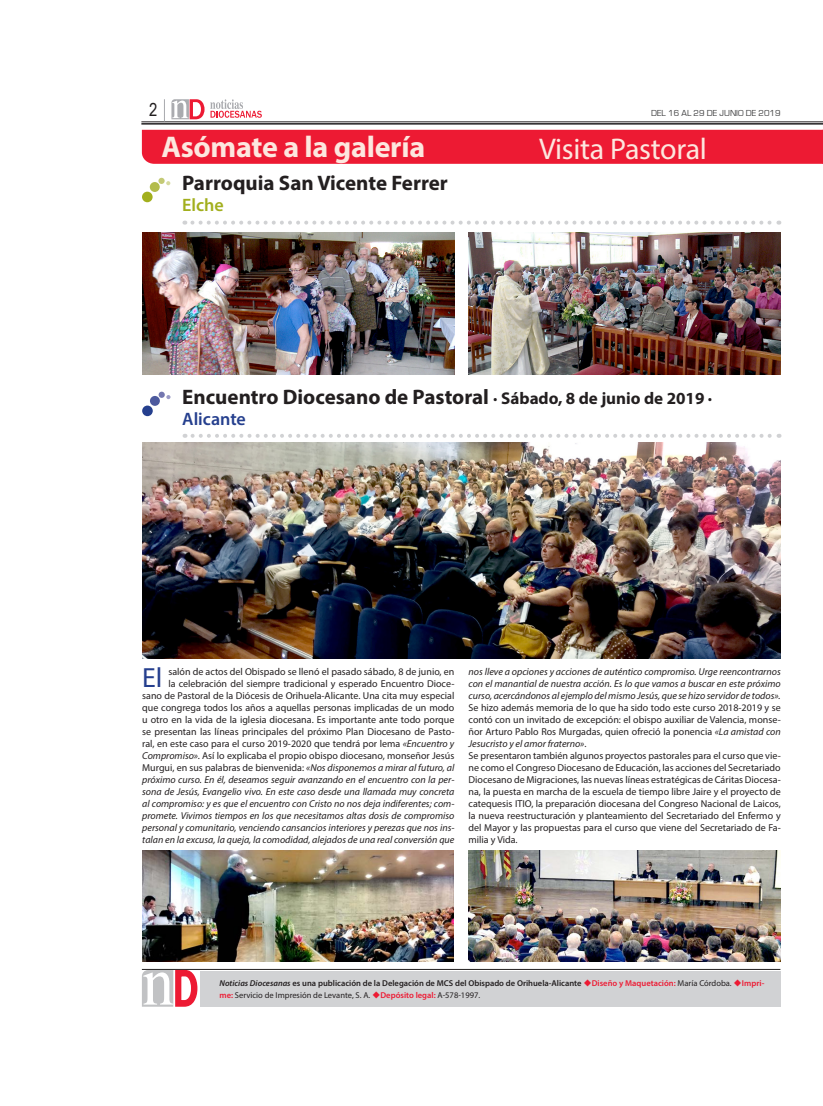
<style>
.page{position:relative;width:823px;height:1106px;background:#fff}
.page>*{position:absolute;margin:0;border:0;box-sizing:border-box;transform-origin:0 0}
.parrafo2{font:700 30px "Myriad Pro";letter-spacing:-.01em;color:#fde7df}
.parrafo2-2{font:30px "Myriad Pro";letter-spacing:-.01em;color:#fde7df}
.Párrafo_NODI{font:27.8px "Myriad Pro";color:#253f8e}
.parrafo2-3{font:700 21px "Myriad Pro";color:#231f20}
.parrafo2-4{font:600 18px "Myriad Pro";color:#253f8e}
.parrafo2-5{font:600 18px "Myriad Pro";color:#a2af1d}
.t1{font:18px "Arial Narrow";color:#231f20}
.Párrafo_NODI-2{font:10px/12px "Myriad Pro";color:#231f20;text-align:justify}
.Párrafo_NODI-3{font:italic 10px/12px "Myriad Pro";color:#231f20;text-align:justify}
.t2{font:9px "Eurostile";color:#3e3e3f}
.t3{font:600 8.5px/12px "Myriad Pro";color:#231f20}
.s1{font-size:17px}
.s2{font-style:italic}
.s3{color:#ed1a33}
.s4{font-weight:400}
</style>
<div class="page">
<hr style="left:141px;top:122px;width:681px;height:1px;background:#231f20">
<hr style="left:141px;top:123px;width:681px;height:2px;background:#231f20">
<svg style="left:171px;top:99px;width:33px;height:20px"></svg>
<svg style="left:210px;top:99px;width:52px;height:19px"></svg>
<svg style="left:164px;top:99px;width:1px;height:22px"></svg>
<hr style="left:142px;top:969px;width:638px;height:1px;background:#231f20">
<svg style="left:142px;top:969px;width:56px;height:38px"></svg>
<div style="left:199px;top:971px;width:581px;height:35px;background:#d1d2d4"></div>
<div style="left:142px;top:130px;width:681px;height:34px;background:#ed1a33"></div>
<div style="left:150px;top:396px;width:10px;height:10px;background:#4d5a9e;border-radius:50%"></div>
<svg style="left:166px;top:395px;width:4px;height:4px"></svg>
<div style="left:158px;top:392px;width:7px;height:6px;background:#7477b0;border-radius:50%"></div>
<div style="left:142px;top:405px;width:11px;height:11px;background:#253f8e;border-radius:50%"></div>
<svg style="left:192px;top:434px;width:587px;height:4px"></svg>
<div style="left:150px;top:182px;width:10px;height:10px;background:#b3bc4b;border-radius:50%"></div>
<svg style="left:158px;top:178px;width:12px;height:7px"></svg>
<div style="left:142px;top:192px;width:10px;height:10px;background:#a2af1d;border-radius:50%"></div>
<svg style="left:192px;top:221px;width:587px;height:4px"></svg>
<img style="left:142px;top:233px;width:312px;height:141px">
<img style="left:468px;top:233px;width:311px;height:141px">
<img style="left:142px;top:443px;width:638px;height:215px">
<img style="left:468px;top:850px;width:311px;height:111px">
<img style="left:142px;top:850px;width:311px;height:111px">
<p class="t1" style="left:149px;top:97px;width:10px">2</p>
<p class="t2" style="left:650px;top:108px;width:131px">DEL 16 AL 29 DE JUNIO DE 2019</p>
<p class="parrafo2" style="left:161px;top:127px;width:265px">Asómate a la galería</p>
<p class="parrafo2-2" style="left:539px;top:130px;width:169px">Visita Pastoral</p>
<p class="parrafo2-3" style="left:182px;top:169px;width:267px">Parroquia San Vicente Ferrer</p>
<p class="parrafo2-5" style="left:182px;top:194px;width:43px">Elche</p>
<p class="parrafo2-3" style="left:182px;top:383px;width:531px">Encuentro Diocesano de Pastoral <span class="s1">· Sábado, 8 de junio de 2019 ·</span></p>
<p class="parrafo2-4" style="left:182px;top:407px;width:65px">Alicante</p>
<p class="Párrafo_NODI" style="left:142px;top:660px;width:22px">El</p>
<p class="Párrafo_NODI-2" style="left:142px;top:665px;width:313px;text-align:right">salón de actos del Obispado se llenó el pasado sábado, 8 de junio, en<br>la celebración del siempre tradicional y esperado Encuentro Dioce-<br>sano de Pastoral de la Diócesis de Orihuela-Alicante. Una cita muy especial que congrega todos los años a aquellas personas implicadas de un modo u otro en la vida de la iglesia diocesana. Es importante ante todo porque se presentan las líneas principales del próximo Plan Diocesano de Pasto&shy;ral, en este caso para el curso 2019-2020 que tendrá por lema <span class="s2">«Encuentro y Compromiso».</span> Así lo explicaba el propio obispo diocesano, monseñor Jesús Murgui, en sus palabras de bienvenida: <span class="s2">«Nos disponemos a mirar al futuro, al próximo curso. En él, deseamos seguir avanzando en el encuentro con la per&shy;sona de Jesús, Evangelio vivo. En este caso desde una llamada muy concreta al compromiso: y es que el encuentro con Cristo no nos deja indiferentes; com&shy;promete. Vivimos tiempos en los que necesitamos altas dosis de compromiso personal y comunitario, venciendo cansancios interiores y perezas que nos ins&shy;talan en la excusa, la queja, la comodidad, alejados de una real conversión que</span></p>
<p class="Párrafo_NODI-3" style="left:468px;top:665px;width:313px">nos lleve a opciones y acciones de auténtico compromiso. Urge reencontrarnos con el manantial de nuestra acción. Es lo que vamos a buscar en este próximo curso, acercándonos al ejemplo del mismo Jesús, que se hizo servidor de todos».</p>
<p class="Párrafo_NODI-2" style="left:468px;top:701px;width:313px">Se hizo además memoria de lo que ha sido todo este curso 2018-2019 y se contó con un invitado de excepción: el obispo auxiliar de Valencia, monse&shy;ñor Arturo Pablo Ros Murgadas, quien ofreció la ponencia <span class="s2">«La amistad con Jesucristo y el amor fraterno»</span>.</p>
<p class="Párrafo_NODI-2" style="left:468px;top:749px;width:313px">Se presentaron también algunos proyectos pastorales para el curso que vie&shy;ne como el Congreso Diocesano de Educación, las acciones del Secretariado Diocesano de Migraciones, las nuevas líneas estratégicas de Cáritas Diocesa&shy;na, la puesta en marcha de la escuela de tiempo libre Jaire y el proyecto de catequesis ITIO, la preparación diocesana del Congreso Nacional de Laicos, la nueva reestructuración y planteamiento del Secretariado del Enfermo y del Mayor y las propuestas para el curso que viene del Secretariado de Fa&shy;milia y Vida.</p>
<p class="t3" style="left:219px;top:977px;width:546px"><span class="s2">Noticias Diocesanas</span> es una publicación de la Delegación de MCS del Obispado de Orihuela-Alicante <span class="s3">◆Diseño y Maquetación:</span> <span class="s4">María Córdoba.</span> <span class="s3">◆Impri&shy;me:</span> <span class="s4">Servicio de Impresión de Levante, S. A.</span> <span class="s3">◆Depósito legal:</span> <span class="s4">A-578-1997.</span></p>
</div>
